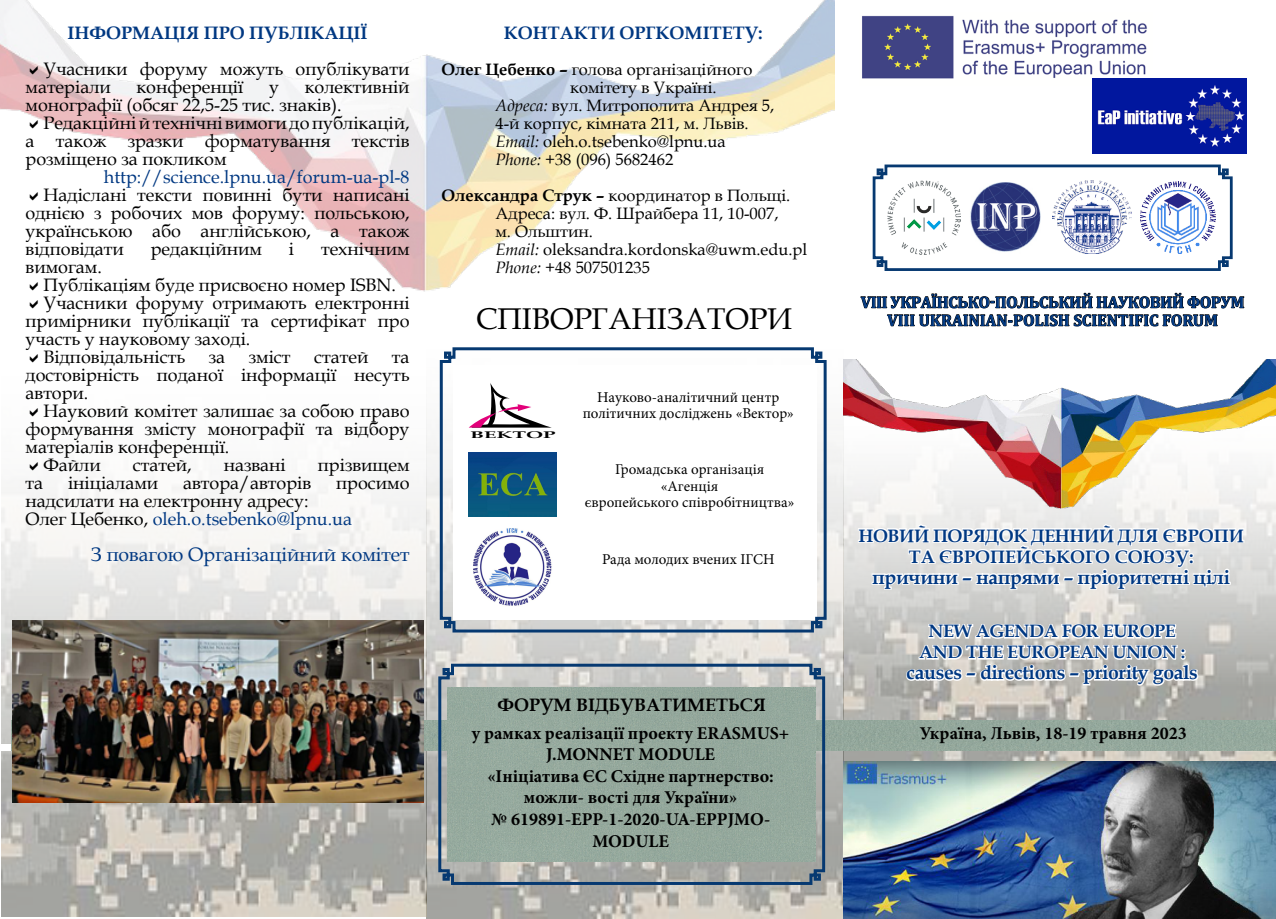
<style>
.page{position:relative;width:1276px;height:919px;background:#fff}
.page>*{position:absolute;margin:0;border:0;box-sizing:border-box;transform-origin:0 0}
.t1{font:30px "Book Antiqua";color:#000}
.t2{font:700 19.5px "Book Antiqua";letter-spacing:-.02em;color:#003882}
.t3{font:19.5px "Book Antiqua";color:#003882}
.t4{font:18px/18px "Book Antiqua";color:#000}
.t5{font:700 18px/21.6px "Minion Pro";color:#000;text-align:center}
.t6{font:700 18px/21px "Book Antiqua";color:#003882;text-align:center}
.t7{font:700 18px/21px "Book Antiqua";letter-spacing:-.02em;color:#003882;text-align:center}
.t8{font:18px "Book Antiqua";color:#003882}
.t9{font:700 18px "Book Antiqua";color:#000}
.t10{font:16.5px/18px "Book Antiqua";color:#000}
.t11{font:700 16.5px/18px "Cambria";letter-spacing:-.02em;color:#003882;text-align:center}
.t12{font:15px/16.5px "Minion Pro";color:#000;text-align:center}
.t13{font:700 9.6px "Palatino Linotype";color:#000;scale:2.14 1}
.s1{color:#003882}
.s2{font-weight:700}
.s3{font-style:italic}
</style>
<div class="page">
<img style="left:0;top:0;width:834px;height:292px">
<img style="left:843px;top:516px;width:433px;height:245px">
<img style="left:426px;top:412px;width:417px;height:506px">
<img style="left:1px;top:471px;width:425px;height:445px">
<svg style="left:856px;top:522px;width:389px;height:68px"></svg>
<svg style="left:872px;top:164px;width:361px;height:107px"></svg>
<img style="left:887px;top:181px;width:73px;height:73px">
<img style="left:970px;top:181px;width:73px;height:73px">
<div style="left:11px;top:720px;width:1265px;height:30px;background:#94a89c"></div>
<img style="left:843px;top:761px;width:433px;height:157px">
<svg style="left:904px;top:617px;width:296px;height:70px"></svg>
<img style="left:843px;top:359px;width:433px;height:157px">
<img style="left:862px;top:15px;width:290px;height:64px">
<img style="left:1092px;top:79px;width:154px;height:74px">
<svg style="left:438px;top:347px;width:390px;height:287px"></svg>
<svg style="left:469px;top:382px;width:83px;height:45px"></svg>
<img style="left:469px;top:452px;width:87px;height:64px">
<img style="left:470px;top:524px;width:86px;height:86px">
<svg style="left:437px;top:662px;width:389px;height:224px;background:#9ea7ac"></svg>
<div style="left:447px;top:687px;width:368px;height:173px;background:#95a99d"></div>
<img style="left:12px;top:620px;width:412px;height:182px">
<svg style="left:860px;top:292px;width:384px;height:35px"></svg>
<svg style="left:30px;top:65px;width:8px;height:9px"></svg>
<svg style="left:30px;top:119px;width:8px;height:9px"></svg>
<svg style="left:30px;top:191px;width:8px;height:9px"></svg>
<svg style="left:30px;top:281px;width:8px;height:9px"></svg>
<p class="t6" style="left:68px;top:22px;width:301px">ІНФОРМАЦІЯ ПРО ПУБЛІКАЦІЇ</p>
<p class="t4" style="left:26px;top:59px;width:385px;text-indent:18px">Учасники форуму можуть опублікувати матеріали</p>
<p class="t4" style="left:136px;top:77px;width:108px">конференції</p>
<p class="t4" style="left:269px;top:77px;width:12px">у</p>
<p class="t4" style="left:26px;top:77px;width:385px;text-indent:279px">колективній монографії (обсяг 22,5-25 тис. знаків).</p>
<p class="t4" style="left:26px;top:113px;width:385px;text-align:justify;text-indent:18px">Редакційні й технічні вимоги до публікацій, а також зразки форматування текстів розміщено за покликом</p>
<p class="t8" style="left:104px;top:164px;width:307px">http://science.lpnu.ua/forum-ua-pl-8</p>
<p class="t4" style="left:26px;top:185px;width:385px;text-align:justify;text-indent:18px">Надіслані тексти повинні бути написані однією з робочих мов форуму: польською, українською або англійською, а також відповідати</p>
<p class="t4" style="left:151px;top:239px;width:113px">редакційним</p>
<p class="t4" style="left:289px;top:239px;width:7px">і</p>
<p class="t4" style="left:321px;top:239px;width:90px">технічним</p>
<p class="t4" style="left:26px;top:257px;width:78px">вимогам.</p>
<p class="t4" style="left:44px;top:275px;width:354px">Публікаціям буде присвоєно номер ISBN.</p>
<p class="t4" style="left:44px;top:293px;width:367px">Учасники форуму отримають електронні</p>
<p class="t4" style="left:26px;top:311px;width:385px">примірники публікації та сертифікат про</p>
<p class="t4" style="left:26px;top:329px;width:226px">участь у науковому заході.</p>
<p class="t4" style="left:44px;top:347px;width:143px">Відповідальність</p>
<p class="t4" style="left:209px;top:347px;width:18px">за</p>
<p class="t4" style="left:249px;top:347px;width:43px">зміст</p>
<p class="t4" style="left:314px;top:347px;width:56px">статей</p>
<p class="t4" style="left:26px;top:347px;width:385px;text-align:justify;text-indent:366px">та достовірність поданої інформації несуть автори.</p>
<p class="t4" style="left:44px;top:401px;width:367px">Науковий комітет залишає за собою право</p>
<p class="t4" style="left:26px;top:419px;width:385px">формування змісту монографії та відбору</p>
<p class="t4" style="left:26px;top:437px;width:205px">матеріалів конференції.</p>
<p class="t4" style="left:44px;top:455px;width:59px">Файли</p>
<p class="t4" style="left:133px;top:455px;width:60px">статей,</p>
<p class="t4" style="left:224px;top:455px;width:64px">названі</p>
<p class="t4" style="left:318px;top:455px;width:93px">прізвищем</p>
<p class="t4" style="left:26px;top:473px;width:19px">та</p>
<p class="t4" style="left:68px;top:473px;width:92px">ініціалами</p>
<p class="t4" style="left:183px;top:473px;width:130px">автора/авторів</p>
<p class="t4" style="left:336px;top:473px;width:75px">просимо</p>
<p class="t4" style="left:26px;top:491px;width:328px">надсилати на електронну адресу:<br>Олег Цебенко, <span class="s1">oleh.o.tsebenko@lpnu.ua</span></p>
<p class="t3" style="left:91px;top:540px;width:320px">З повагою Організаційний комітет</p>
<p class="t6" style="left:504px;top:22px;width:260px">КОНТАКТИ ОРГКОМІТЕТУ:</p>
<p class="t10" style="left:441px;top:60px;width:312px"><span class="s2">Олег Цебенко –</span> голова організаційного</p>
<p class="t10" style="left:570px;top:78px;width:148px">комітету в Україні.</p>
<p class="t10" style="left:495px;top:96px;width:280px"><span class="s3">Адреса:</span> вул. Митрополита Андрея 5,</p>
<p class="t10" style="left:495px;top:114px;width:255px">4-й корпус, кімната 211, м. Львів.</p>
<p class="t10" style="left:495px;top:132px;width:232px"><span class="s3">Email:</span> oleh.o.tsebenko@lpnu.ua</p>
<p class="t10" style="left:495px;top:150px;width:179px"><span class="s3">Phone:</span> +38 (096) 5682462</p>
<p class="t10" style="left:495px;top:186px;width:313px;text-indent:-54px"><span class="s2">Олександра Струк –</span> координатор в Польщі.<br>Адреса: вул. Ф. Шрайбера 11, 10-007,<br>м. Ольштин.<br><span class="s3">Email:</span> oleksandra.kordonska@uwm.edu.pl<br><span class="s3">Phone:</span> +48 507501235</p>
<h1 class="t1" style="left:476px;top:297px;width:317px">СПІВОРГАНІЗАТОРИ</h1>
<p class="t13" style="left:470px;top:428px;width:41px">вЕКТОР</p>
<p class="t12" style="left:583px;top:389px;width:213px">Науково-аналітичний центр політичних досліджень «Вектор»</p>
<p class="t12" style="left:585px;top:461px;width:211px">Громадська організація «Агенція<br>європейського співробітництва»</p>
<p class="t12" style="left:602px;top:550px;width:174px">Рада молодих вчених ІГСН</p>
<p class="t9" style="left:497px;top:692px;width:270px">ФОРУМ ВІДБУВАТИМЕТЬСЯ</p>
<p class="t5" style="left:472px;top:721px;width:319px">у рамках реалізації проекту ERASMUS+<br>J.MONNET MODULE<br>«Ініціатива ЄС Східне партнерство: можли- вості для України»<br>№ 619891-EPP-1-2020-UA-EPPJMO-<br>MODULE</p>
<p class="t11" style="left:860px;top:292px;width:385px">VІII українсько-Польський науковий форум<br>VІII UKRAINIAN-POLISH SCIENTIFIC FORUM</p>
<p class="t6" style="left:858px;top:525px;width:387px">НОВИЙ ПОРЯДОК ДЕННИЙ ДЛЯ ЄВРОПИ<br>ТА ЄВРОПЕЙСЬКОГО СОЮЗУ:</p>
<p class="t2" style="left:872px;top:563px;width:359px">причини – напрями – пріоритетні цілі</p>
<p class="t7" style="left:919px;top:620px;width:268px">NEW AGENDA FOR EUROPE<br>AND THE EUROPEAN UNION :</p>
<p class="t2" style="left:906px;top:659px;width:293px">causes – directions – priority goals</p>
<p class="t5" style="left:920px;top:721px;width:269px">Україна, Львів, 18-19 травня 2023</p>
</div>
